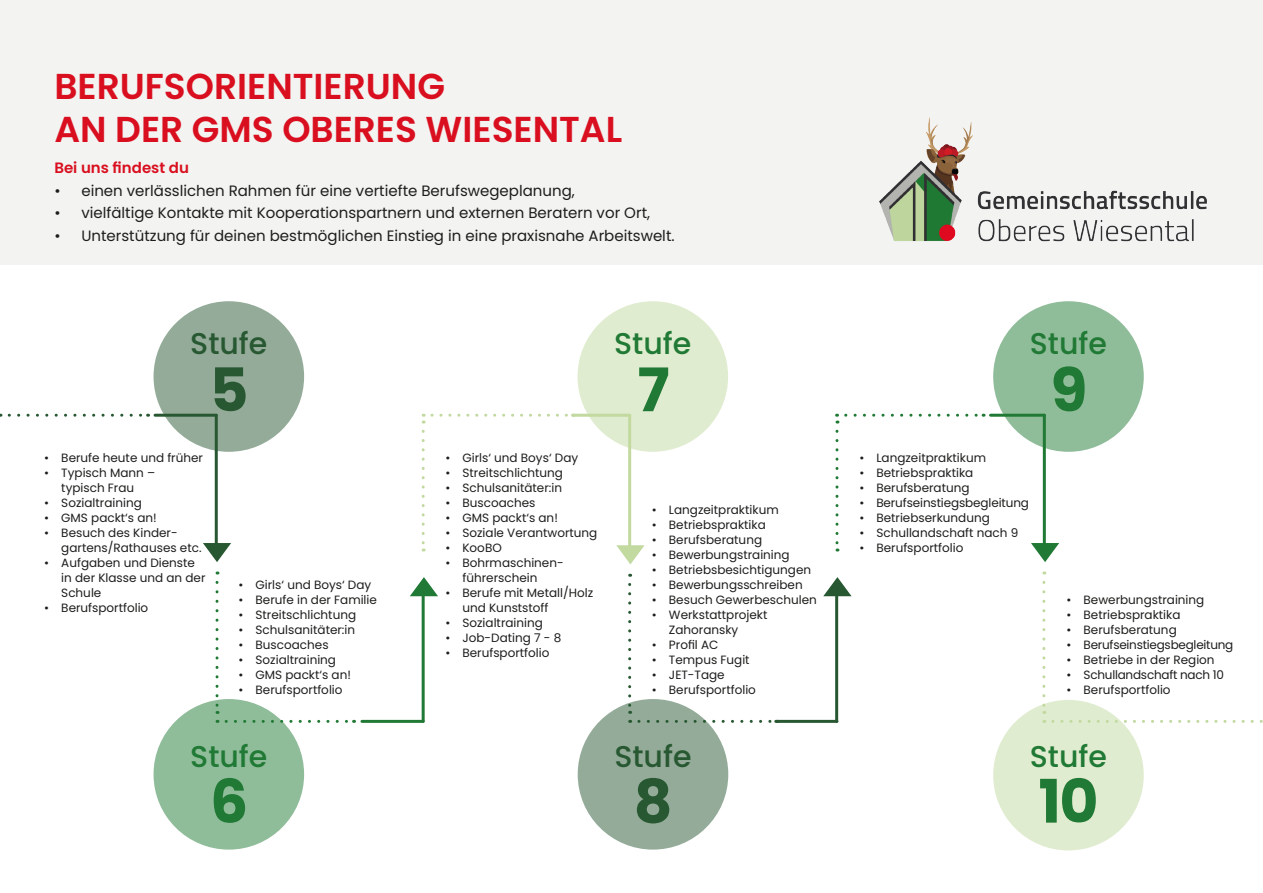
<style>
.page{position:relative;width:1263px;height:893px;background:#fff}
.page>*{position:absolute;margin:0;border:0;box-sizing:border-box;transform-origin:0 0}
.t1{font:700 60px "Poppins";color:#207934}
.t2{font:700 60px "Poppins";color:#285832}
.t3{font:600 36px/43.2px "Poppins";color:#d90f1f}
.t4{font:500 30px "Poppins";color:#207934}
.t5{font:500 30px "Poppins";color:#285832}
.t6{font:15px "Poppins";color:#1d1d1b}
.t7{font:600 15px "Poppins";color:#d90f1f}
.t8{font:12px/15px "Poppins";color:#1d1d1b}
.t9{font:12px "Poppins";letter-spacing:-.02em;color:#1d1d1b}
</style>
<div class="page">
<div style="left:0;top:0;width:1263px;height:264px;background:#f3f3f2"></div>
<div style="left:993px;top:700px;width:151px;height:150px;background:#e0eccf;border-radius:50%"></div>
<div style="left:578px;top:699px;width:150px;height:151px;background:#93ab98;border-radius:50%"></div>
<div style="left:154px;top:699px;width:150px;height:151px;background:#8fbc99;border-radius:50%"></div>
<svg style="left:835px;top:431px;width:3px;height:120px"></svg>
<svg style="left:422px;top:431px;width:3px;height:120px"></svg>
<svg style="left:9px;top:414px;width:140px;height:3px"></svg>
<svg style="left:836px;top:414px;width:2px;height:10px"></svg>
<svg style="left:846px;top:414px;width:138px;height:3px"></svg>
<svg style="left:432px;top:414px;width:141px;height:3px"></svg>
<hr style="left:155px;top:414px;width:61px;height:3px;background:#285832">
<hr style="left:990px;top:414px;width:54px;height:3px;background:#207934">
<hr style="left:573px;top:414px;width:57px;height:3px;background:#c2d9a0">
<hr style="left:215px;top:415px;width:3px;height:133px;background:#285832">
<hr style="left:1043px;top:415px;width:3px;height:133px;background:#207934">
<hr style="left:628px;top:415px;width:3px;height:137px;background:#c2d9a0">
<svg style="left:203px;top:543px;width:28px;height:19px"></svg>
<svg style="left:1031px;top:543px;width:28px;height:19px"></svg>
<svg style="left:616px;top:545px;width:28px;height:19px"></svg>
<svg style="left:215px;top:582px;width:3px;height:132px"></svg>
<svg style="left:1042px;top:582px;width:3px;height:132px"></svg>
<svg style="left:628px;top:584px;width:3px;height:130px"></svg>
<svg style="left:226px;top:720px;width:129px;height:3px"></svg>
<svg style="left:1053px;top:720px;width:210px;height:3px"></svg>
<svg style="left:639px;top:720px;width:137px;height:3px"></svg>
<hr style="left:362px;top:720px;width:61px;height:3px;background:#207934">
<hr style="left:776px;top:720px;width:61px;height:3px;background:#285832">
<hr style="left:422px;top:596px;width:3px;height:125px;background:#207934">
<hr style="left:835px;top:596px;width:3px;height:125px;background:#285832">
<svg style="left:410px;top:577px;width:28px;height:19px"></svg>
<svg style="left:823px;top:577px;width:28px;height:19px"></svg>
<div style="left:577px;top:301px;width:151px;height:151px;background:#e0eccf;border-radius:50%"></div>
<div style="left:154px;top:301px;width:150px;height:151px;background:#93ab98;border-radius:50%"></div>
<div style="left:993px;top:301px;width:151px;height:151px;background:#8fbc99;border-radius:50%"></div>
<img style="left:880px;top:118px;width:327px;height:124px">
<p class="t3" style="left:54px;top:65px;width:569px">BERUFSORIENTIERUNG<br>AN DER GMS OBERES WIESENTAL</p>
<p class="t7" style="left:54px;top:159px;width:136px">Bei uns findest du</p>
<p class="t6" style="left:54px;top:182px;width:522px">• einen verlässlichen Rahmen für eine vertiefte Berufswegeplanung,</p>
<p class="t6" style="left:54px;top:204px;width:597px">• vielfältige Kontakte mit Kooperationspartnern und externen Beratern vor Ort,</p>
<p class="t6" style="left:54px;top:227px;width:622px">• Unterstützung für deinen bestmöglichen Einstieg in eine praxisnahe Arbeitswelt.</p>
<p class="t5" style="left:190px;top:326px;width:79px">Stufe</p>
<p class="t2" style="left:210px;top:355px;width:40px">5</p>
<p class="t8" style="left:44px;top:450px;width:160px">• Berufe heute und früher</p>
<p class="t8" style="left:44px;top:465px;width:112px;text-align:center">• Typisch Mann – typisch Frau</p>
<p class="t8" style="left:44px;top:495px;width:99px">• Sozialtraining</p>
<p class="t8" style="left:44px;top:510px;width:114px">• GMS packt‘s an!</p>
<p class="t8" style="left:61px;top:525px;width:142px;text-indent:-17px">• Besuch des Kinder&shy;gartens/Rathauses etc.</p>
<p class="t8" style="left:61px;top:555px;width:146px;text-indent:-17px">• Aufgaben und Dienste in der Klasse und an der<br>Schule</p>
<p class="t8" style="left:44px;top:600px;width:106px">• Berufsportfolio</p>
<p class="t8" style="left:239px;top:578px;width:134px">• Girls‘ und Boys‘ Day</p>
<p class="t8" style="left:239px;top:593px;width:140px">• Berufe in der Familie</p>
<p class="t8" style="left:239px;top:608px;width:119px">• Streitschlichtung</p>
<p class="t8" style="left:239px;top:623px;width:118px">• Schulsanitäter:in</p>
<p class="t8" style="left:239px;top:638px;width:92px">• Buscoaches</p>
<p class="t8" style="left:239px;top:653px;width:99px">• Sozialtraining</p>
<p class="t8" style="left:239px;top:668px;width:114px">• GMS packt‘s an!</p>
<p class="t8" style="left:239px;top:683px;width:106px">• Berufsportfolio</p>
<p class="t8" style="left:445px;top:450px;width:134px">• Girls‘ und Boys‘ Day</p>
<p class="t8" style="left:445px;top:465px;width:119px">• Streitschlichtung</p>
<p class="t8" style="left:445px;top:480px;width:118px">• Schulsanitäter:in</p>
<p class="t8" style="left:445px;top:495px;width:92px">• Buscoaches</p>
<p class="t8" style="left:445px;top:510px;width:114px">• GMS packt‘s an!</p>
<p class="t8" style="left:445px;top:525px;width:153px">• Soziale Verantwortung</p>
<p class="t8" style="left:445px;top:540px;width:58px">• KooBO</p>
<p class="t8" style="left:462px;top:555px;width:103px;text-indent:-17px">• Bohrmaschinen&shy;führerschein</p>
<p class="t8" style="left:462px;top:585px;width:132px;text-indent:-17px">• Berufe mit Metall/Holz und Kunststoff</p>
<p class="t8" style="left:445px;top:615px;width:99px">• Sozialtraining</p>
<p class="t8" style="left:445px;top:630px;width:117px">• Job-Dating 7 - 8</p>
<p class="t8" style="left:445px;top:645px;width:106px">• Berufsportfolio</p>
<p class="t4" style="left:614px;top:326px;width:79px">Stufe</p>
<p class="t1" style="left:637px;top:355px;width:34px">7</p>
<p class="t8" style="left:652px;top:503px;width:128px">• Langzeitpraktikum</p>
<p class="t8" style="left:652px;top:518px;width:115px">• Betriebspraktika</p>
<p class="t8" style="left:652px;top:533px;width:112px">• Berufsberatung</p>
<p class="t8" style="left:652px;top:548px;width:139px">• Bewerbungstraining</p>
<p class="t8" style="left:652px;top:563px;width:161px">• Betriebsbesichtigungen</p>
<p class="t8" style="left:652px;top:578px;width:152px">• Bewerbungsschreiben</p>
<p class="t8" style="left:652px;top:593px;width:166px">• Besuch Gewerbeschulen</p>
<p class="t8" style="left:669px;top:608px;width:100px;text-indent:-17px">• Werkstattprojekt<br>Zahoransky</p>
<p class="t8" style="left:652px;top:638px;width:68px">• Profil AC</p>
<p class="t8" style="left:652px;top:653px;width:99px">• Tempus Fugit</p>
<p class="t8" style="left:652px;top:668px;width:74px">• JET-Tage</p>
<p class="t8" style="left:652px;top:683px;width:106px">• Berufsportfolio</p>
<p class="t4" style="left:1030px;top:326px;width:79px">Stufe</p>
<p class="t8" style="left:859px;top:450px;width:128px">• Langzeitpraktikum</p>
<p class="t8" style="left:859px;top:465px;width:115px">• Betriebspraktika</p>
<p class="t8" style="left:859px;top:480px;width:112px">• Berufsberatung</p>
<p class="t8" style="left:859px;top:495px;width:171px">• Berufseinstiegsbegleitung</p>
<p class="t8" style="left:859px;top:510px;width:132px">• Betriebserkundung</p>
<p class="t8" style="left:859px;top:525px;width:160px">• Schullandschaft nach 9</p>
<p class="t8" style="left:859px;top:540px;width:106px">• Berufsportfolio</p>
<p class="t1" style="left:1050px;top:355px;width:38px">9</p>
<p class="t8" style="left:1066px;top:593px;width:139px">• Bewerbungstraining</p>
<p class="t8" style="left:1066px;top:608px;width:115px">• Betriebspraktika</p>
<p class="t8" style="left:1066px;top:623px;width:112px">• Berufsberatung</p>
<p class="t9" style="left:1066px;top:638px;width:168px">• Berufseinstiegsbegleitung</p>
<p class="t8" style="left:1066px;top:653px;width:150px">• Betriebe in der Region</p>
<p class="t9" style="left:1066px;top:668px;width:159px">• Schullandschaft nach 10</p>
<p class="t8" style="left:1066px;top:683px;width:106px">• Berufsportfolio</p>
<p class="t4" style="left:190px;top:739px;width:79px">Stufe</p>
<p class="t4" style="left:1030px;top:739px;width:79px">Stufe</p>
<p class="t5" style="left:614px;top:739px;width:79px">Stufe</p>
<p class="t1" style="left:210px;top:767px;width:40px">6</p>
<p class="t2" style="left:634px;top:767px;width:40px">8</p>
<p class="t1" style="left:1038px;top:767px;width:61px">10</p>
</div>
